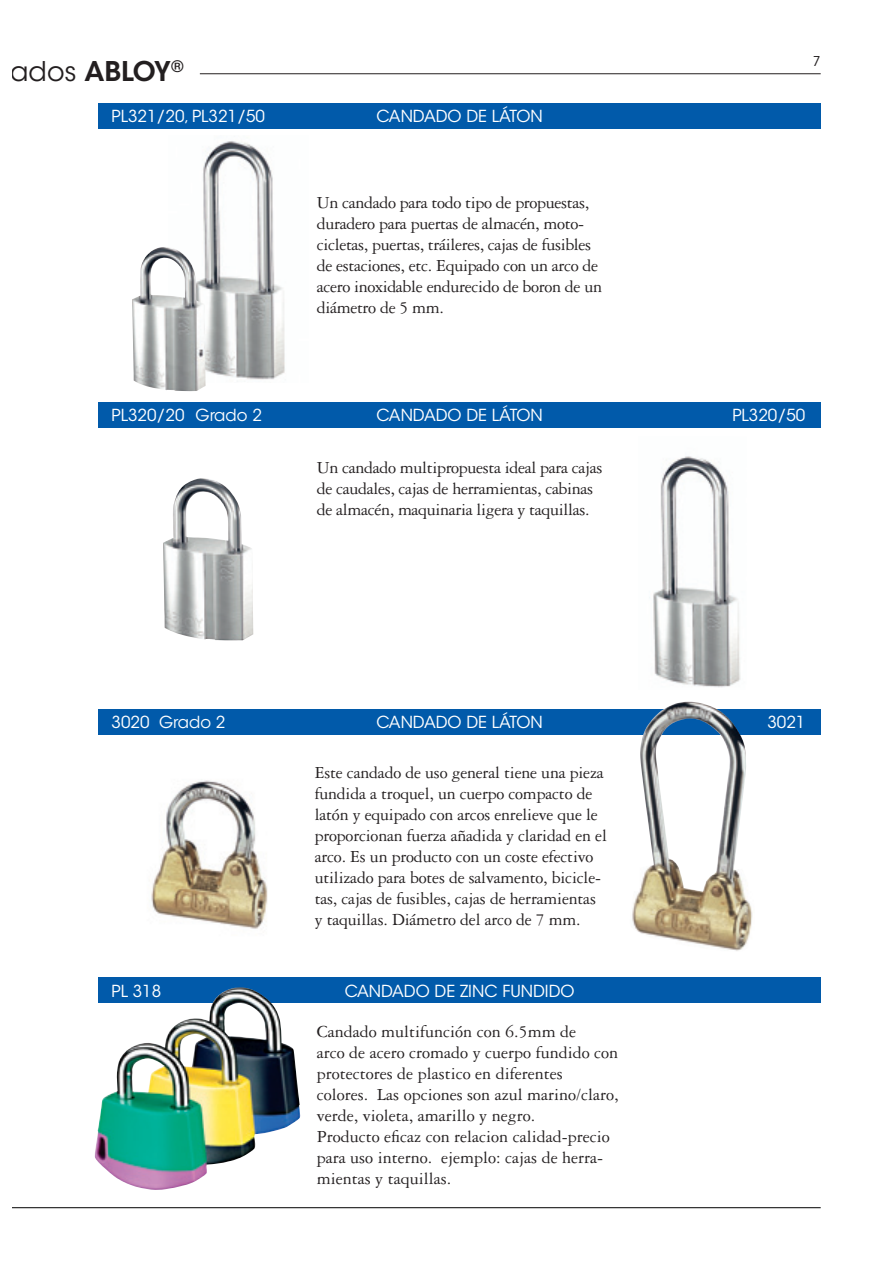
<style>
.page{position:relative;width:893px;height:1263px;background:#fff}
.page>*{position:absolute;margin:0;border:0;box-sizing:border-box;transform-origin:0 0}
.t1{font:27px "ITC Avant Garde Std";color:#231f20}
.t2{font:18px/21px "Garamond 3 LT Std";letter-spacing:-.01em;color:#231f20}
.t3{font:16.5px "ITC Avant Garde Std";color:#fff}
.t4{font:13.5px "ITC Avant Garde Std";color:#231f20}
.s1{font-weight:600}
</style>
<div class="page">
<div style="left:98px;top:103px;width:723px;height:26px;background:#015aaa"></div>
<div style="left:98px;top:402px;width:723px;height:25px;background:#015aaa"></div>
<div style="left:98px;top:709px;width:723px;height:26px;background:#015aaa"></div>
<div style="left:98px;top:977px;width:723px;height:25px;background:#015aaa"></div>
<img style="left:203px;top:141px;width:82px;height:239px">
<img style="left:132px;top:247px;width:74px;height:144px">
<img style="left:163px;top:478px;width:90px;height:162px">
<img style="left:649px;top:456px;width:92px;height:232px">
<img style="left:632px;top:702px;width:121px;height:249px">
<img style="left:151px;top:780px;width:117px;height:149px">
<img style="left:94px;top:987px;width:206px;height:203px">
<hr style="left:13px;top:1207px;width:808px;height:1px;background:#000">
<hr style="left:200px;top:73px;width:621px;height:1px;background:#231f20">
<h1 class="t1" style="left:-8px;top:54px;width:193px">dados <span class="s1">ABLOY</span><sup>®</sup></h1>
<p class="t3" style="left:112px;top:106px;width:155px">PL321/20, PL321/50</p>
<p class="t3" style="left:376px;top:106px;width:168px">CANDADO DE LÁTON</p>
<p class="t2" style="left:317px;top:192px;width:287px">Un candado para todo tipo de propuestas, duradero para puertas de almacén, moto&shy;cicletas, puertas, tráileres, cajas de fusibles de estaciones, etc. Equipado con un arco de acero inoxidable endurecido de boron de un diámetro de 5 mm.</p>
<p class="t4" style="left:813px;top:53px;width:9px">7</p>
<p class="t3" style="left:112px;top:405px;width:152px">PL320/20 Grado 2</p>
<p class="t3" style="left:376px;top:405px;width:168px">CANDADO DE LÁTON</p>
<p class="t3" style="left:732px;top:405px;width:74px">PL320/50</p>
<p class="t2" style="left:317px;top:457px;width:287px">Un candado multipropuesta ideal para cajas de caudales, cajas de herramientas, cabinas de almacén, maquinaria ligera y taquillas.</p>
<p class="t3" style="left:112px;top:712px;width:115px">3020 Grado 2</p>
<p class="t3" style="left:376px;top:712px;width:168px">CANDADO DE LÁTON</p>
<p class="t3" style="left:767px;top:712px;width:40px">3021</p>
<p class="t2" style="left:315px;top:762px;width:294px">Este candado de uso general tiene una pieza fundida a troquel, un cuerpo compacto de latón y equipado con arcos enrelieve que le proporcionan fuerza añadida y claridad en el arco. Es un producto con un coste efectivo utilizado para botes de salvamento, bicicle&shy;tas, cajas de fusibles, cajas de herramientas y taquillas. Diámetro del arco de 7 mm.</p>
<p class="t3" style="left:112px;top:981px;width:51px">PL 318</p>
<p class="t3" style="left:345px;top:981px;width:231px">CANDADO DE ZINC FUNDIDO</p>
<p class="t2" style="left:317px;top:1021px;width:303px">Candado multifunción con 6.5mm de<br>arco de acero cromado y cuerpo fundido con protectores de plastico en diferentes<br>colores. Las opciones son azul marino/claro, verde, violeta, amarillo y negro.<br>Producto eficaz con relacion calidad-precio para uso interno. ejemplo: cajas de herra&shy;mientas y taquillas.</p>
</div>
